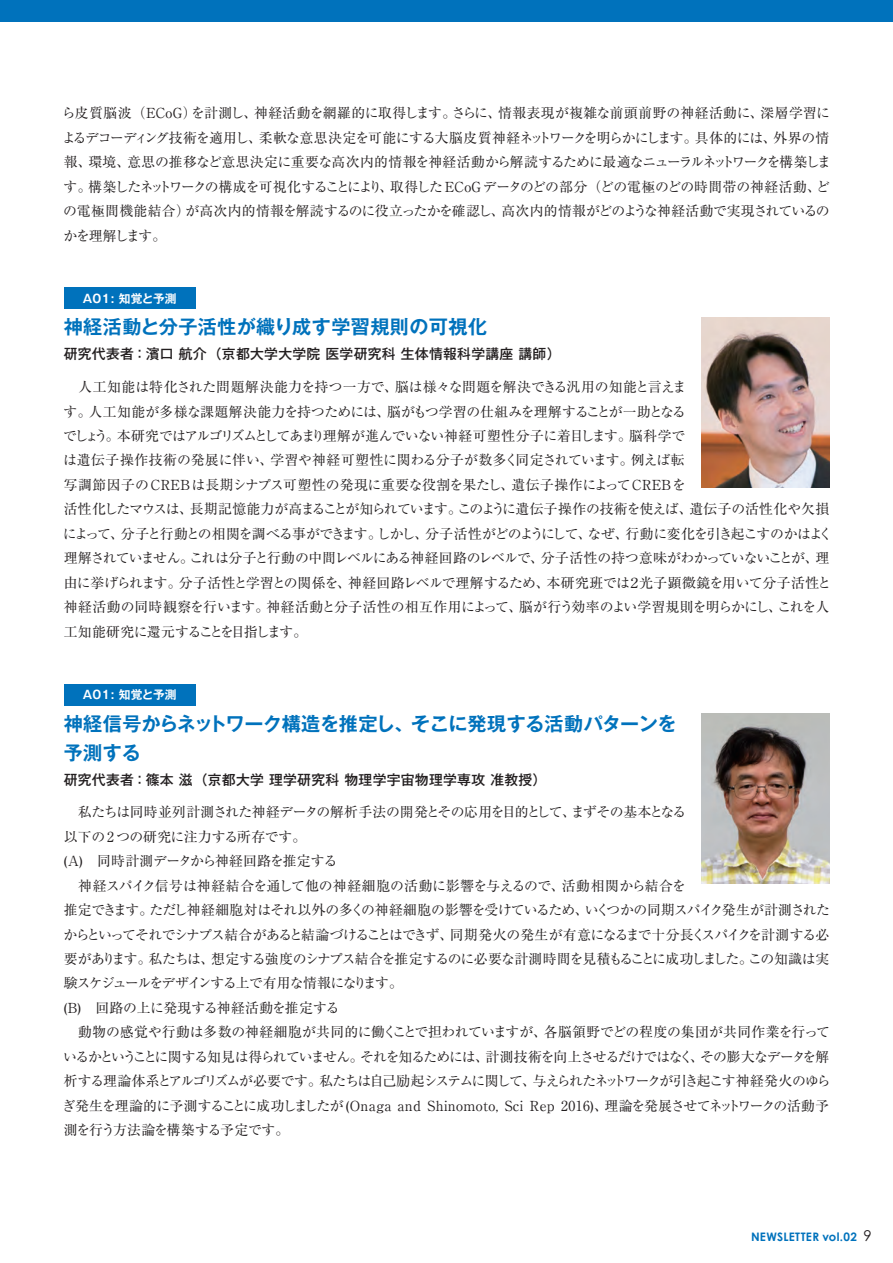
<style>
.page{position:relative;width:893px;height:1263px;background:#fff}
.page>*{position:absolute;margin:0;border:0;box-sizing:border-box;transform-origin:0 0}
.計画班_タイトル{font:700 19.2px/29.7px "Gothic MB101 Pr 6 De";letter-spacing:-.01em;color:#0072bc}
.計画班_タイトル-2{font:700 19.2px "Gothic MB101 Pr 6 De";letter-spacing:.01em;color:#0072bc}
.t1{font:13.8px/24.5px "Ryumin Pro";letter-spacing:-.035em;color:#231f20}
.t2{font:13.8px/24.5px "Ryumin Pro";letter-spacing:-.055em;color:#231f20}
.計画班_氏名{font:500 13.8px "Gothic MB101 Pr 6";letter-spacing:.02em;color:#231f20}
.t3{font:13.8px "Ryumin Pro";letter-spacing:-.01em;color:#231f20}
.計画班_タイトル-3{font:700 11.7px "Gothic MB101 Pr 6 De";letter-spacing:.02em;color:#fff}
.t4{font:700 11.7px "Century Gothic";letter-spacing:.025em;color:#0072bc}
.s1{font-weight:400;font-size:14.85px;color:#231f20}
</style>
<div class="page">
<div style="left:0;top:0;width:893px;height:21px;background:#0072bc"></div>
<img style="left:702px;top:714px;width:127px;height:170px">
<div style="left:64px;top:684px;width:132px;height:21px;background:#0072bc"></div>
<img style="left:702px;top:317px;width:127px;height:171px">
<div style="left:64px;top:288px;width:132px;height:21px;background:#0072bc"></div>
<p class="t1" style="left:62px;top:100px;width:770px;text-align:justify">ら皮質脳波（ECoG）を計測し、神経活動を網羅的に取得します。さらに、情報表現が複雑な前頭前野の神経活動に、深層学習によるデコーディング技術を適用し、柔軟な意思決定を可能にする大脳皮質神経ネットワークを明らかにします。具体的には、外界の情報、環境、意思の推移など意思決定に重要な高次内的情報を神経活動から解読するために最適なニューラルネットワークを構築します。構築したネットワークの構成を可視化することにより、取得した ECoG データのどの部分（どの電極のどの時間帯の神経活動、どの電極間機能結合）が高次内的情報を解読するのに役立ったかを確認し、高次内的情報がどのような神経活動で実現されているのかを理解します。</p>
<p class="計画班_タイトル-3" style="left:83px;top:289px;width:95px">A01: 知覚と予測</p>
<p class="計画班_タイトル-2" style="left:64px;top:311px;width:425px">神経活動と分子活性が織り成す学習規則の可視化</p>
<p class="計画班_氏名" style="left:64px;top:343px;width:498px">研究代表者：濱口 航介（京都大学大学院 医学研究科 生体情報科学講座 講師）</p>
<p class="t1" style="left:63px;top:374px;width:771px">　人工知能は特化された問題解決能力を持つ一方で、脳は様々な問題を解決できる汎用の知能と言えま<br>す。人工知能が多様な課題解決能力を持つためには、脳がもつ学習の仕組みを理解することが一助となる<br>でしょう。本研究ではアルゴリズムとしてあまり理解が進んでいない神経可塑性分子に着目します。脳科学で<br>は遺伝子操作技術の発展に伴い、学習や神経可塑性に関わる分子が数多く同定されています。例えば転<br>写調節因子のCREBは長期シナプス可塑性の発現に重要な役割を果たし、遺伝子操作によってCREBを<br>活性化したマウスは、長期記憶能力が高まることが知られています。このように遺伝子操作の技術を使えば、遺伝子の活性化や欠損によって、分子と行動との相関を調べる事ができます。しかし、分子活性がどのようにして、なぜ、行動に変化を引き起こすのかはよく理解されていません。これは分子と行動の中間レベルにある神経回路のレベルで、分子活性の持つ意味がわかっていないことが、理由に挙げられます。分子活性と学習との関係を、神経回路レベルで理解するため、本研究班では２光子顕微鏡を用いて分子活性と神経活動の同時観察を行います。神経活動と分子活性の相互作用によって、脳が行う効率のよい学習規則を明らかにし、これを人工知能研究に還元することを目指します。</p>
<p class="計画班_タイトル-3" style="left:83px;top:685px;width:95px">A01: 知覚と予測</p>
<p class="計画班_タイトル" style="left:64px;top:708px;width:614px">神経信号からネットワーク構造を推定し、そこに発現する活動パターンを予測する　</p>
<p class="計画班_氏名" style="left:64px;top:769px;width:484px">研究代表者：篠本 滋（京都大学 理学研究科 物理学宇宙物理学専攻 准教授）</p>
<p class="t1" style="left:64px;top:799px;width:624px">　私たちは同時並列計測された神経データの解析手法の開発とその応用を目的として、まずその基本となる以下の2 つの研究に注力する所存です。</p>
<p class="t1" style="left:64px;top:848px;width:275px">(A)　同時計測データから神経回路を推定する</p>
<p class="t2" style="left:64px;top:872px;width:768px">　神経スパイク信号は神経結合を通して他の神経細胞の活動に影響を与えるので、活動相関から結合を<br>推定できます。ただし神経細胞対はそれ以外の多くの神経細胞の影響を受けているため、いくつかの同期スパイク発生が計測されたからといってそれでシナプス結合があると結論づけることはできず、同期発火の発生が有意になるまで十分長くスパイクを計測する必要があります。私たちは、想定する強度のシナプス結合を推定するのに必要な計測時間を見積もることに成功しました。この知識は実験スケジュールをデザインする上で有用な情報になります。</p>
<p class="t3" style="left:64px;top:997px;width:277px">(B)　回路の上に発現する神経活動を推定する</p>
<p class="t1" style="left:62px;top:1019px;width:770px;text-align:justify">　動物の感覚や行動は多数の神経細胞が共同的に働くことで担われていますが、各脳領野でどの程度の集団が共同作業を行っているかということに関する知見は得られていません。それを知るためには、計測技術を向上させるだけではなく、その膨大なデータを解析する理論体系とアルゴリズムが必要です。私たちは自己励起システムに関して、与えられたネットワークが引き起こす神経発火のゆらぎ発生を理論的に予測することに成功しましたが(Onaga and Shinomoto, Sci Rep 2016)、理論を発展させてネットワークの活動予測を行う方法論を構築する予定です。</p>
<p class="t4" style="left:751px;top:1230px;width:122px">NEWSLETTER vol.02 <span class="s1">9</span></p>
</div>
